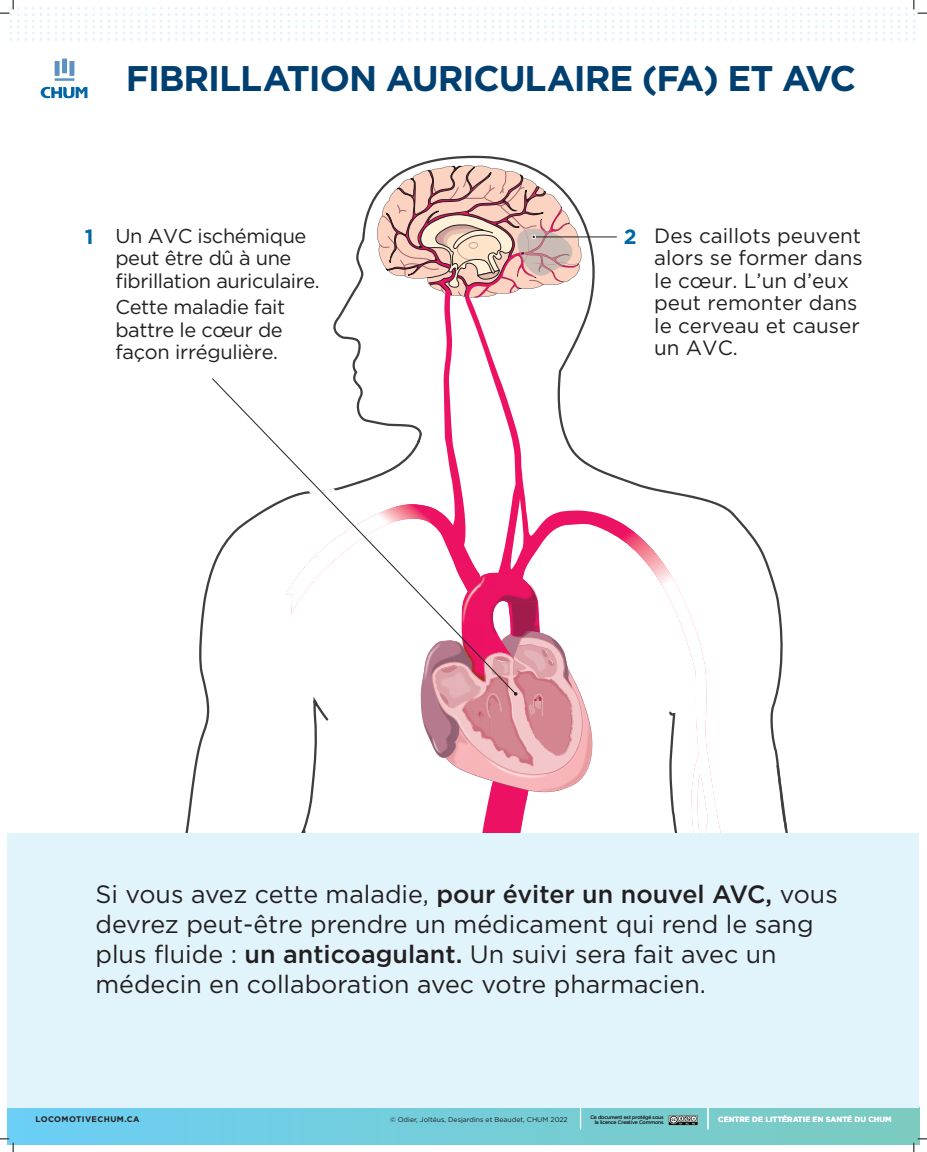
<style>
.page{position:relative;width:927px;height:1152px;background:#fff}
.page>*{position:absolute;margin:0;border:0;box-sizing:border-box;transform-origin:0 0}
.t1{font:700 35.62px "Gotham";letter-spacing:-.03em;color:#004071}
.t2{font:25px/30px "Gotham";color:#231f20}
.t3{font:20.62px/22.5px "Gotham";color:#231f20}
.t4{font:700 20.62px "Gotham";color:#0066a5}
.t5{font:20px/22.5px "Gotham";letter-spacing:-.02em;color:#231f20}
.t6{font:700 8.12px "Gotham";letter-spacing:.05em;color:#231f20}
.t7{font:700 7.5px "Gotham";color:#fff}
.t8{font:6.88px "Gotham";color:#231f20}
.t9{font:5px "Gotham";letter-spacing:-.025em;color:#231f20}
.s1{font-weight:500}
</style>
<div class="page">
<svg style="left:354px;top:156px;width:263px;height:136px"></svg>
<svg style="left:481px;top:292px;width:149px;height:189px"></svg>
<svg style="left:185px;top:289px;width:296px;height:544px"></svg>
<svg style="left:41px;top:59px;width:46px;height:39px"></svg>
<hr style="left:533px;top:236px;width:83px;height:1px;background:#231f20">
<svg style="left:376px;top:160px;width:205px;height:149px"></svg>
<svg style="left:211px;top:377px;width:305px;height:317px"></svg>
<svg style="left:222px;top:481px;width:566px;height:352px"></svg>
<div style="left:8px;top:1107px;width:911px;height:37px;background:linear-gradient(to right,#6bcff4,#7ccbbf)"></div>
<hr style="left:579px;top:1106px;width:2px;height:22px;background:#fff">
<svg style="left:668px;top:1114px;width:29px;height:10px"></svg>
<svg style="left:707px;top:1107px;width:1px;height:21px"></svg>
<div style="left:8px;top:833px;width:911px;height:274px;background:#e1f4fc"></div>
<svg style="left:0;top:1138px;width:14px;height:13px"></svg>
<svg style="left:0;top:0;width:926px;height:41px"></svg>
<svg style="left:913px;top:1138px;width:13px;height:13px"></svg>
<h1 class="t1" style="left:126px;top:57px;width:731px">FIBRILLATION AURICULAIRE (FA) ET AVC</h1>
<p class="t4" style="left:85px;top:224px;width:10px">1</p>
<p class="t5" style="left:115px;top:224px;width:192px">Un AVC ischémique</p>
<p class="t4" style="left:623px;top:224px;width:14px">2</p>
<p class="t5" style="left:115px;top:247px;width:206px">peut être dû à une fibrillation auriculaire.</p>
<p class="t5" style="left:115px;top:296px;width:171px;text-align:justify">Cette maladie fait battre le cœur de façon irrégulière.</p>
<p class="t3" style="left:654px;top:224px;width:210px">Des caillots peuvent alors se former dans le cœur. L’un d’eux peut remonter dans le cerveau et causer un AVC.</p>
<p class="t2" style="left:95px;top:878px;width:743px">Si vous avez cette maladie, <span class="s1">pour éviter un nouvel AVC,</span> vous devrez peut-être prendre un médicament qui rend le sang plus fluide : <span class="s1">un anticoagulant.</span> Un suivi sera fait avec un médecin en collaboration avec votre pharmacien.</p>
<p class="t6" style="left:36px;top:1114px;width:105px">LOCOMOTIVECHUM.CA</p>
<p class="t9" style="left:590px;top:1114px;width:75px">Ce document est protégé sous</p>
<p class="t8" style="left:390px;top:1115px;width:179px">© Odier, Joltéus, Desjardins et Beaudet, CHUM 2022</p>
<p class="t9" style="left:594px;top:1119px;width:70px">la licence Creative Commons</p>
<p class="t7" style="left:718px;top:1114px;width:175px">CENTRE DE LITTÉRATIE EN SANTÉ DU CHUM</p>
</div>
